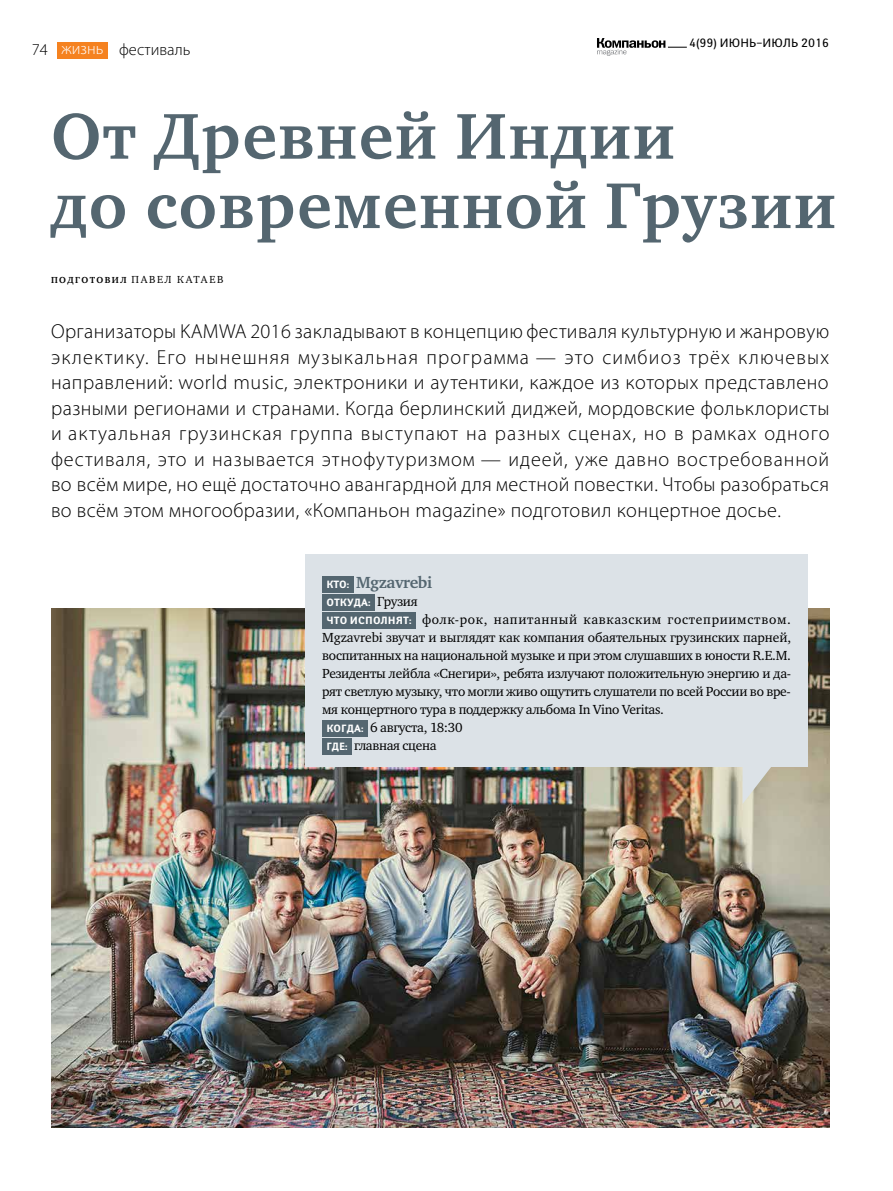
<style>
.page{position:relative;width:893px;height:1191px;background:#fff}
.page>*{position:absolute;margin:0;border:0;box-sizing:border-box;transform-origin:0 0}
.t1{font:700 66.3px/69.3px "Charter C";letter-spacing:.02em;color:#546670}
.t2{font:300 20.25px/25.5px "Myriad Pro";letter-spacing:.02em;color:#000;text-align:justify}
.t3{font:300 16.5px "Myriad Pro";color:#000}
.t4{font:700 16.5px "Charter ITC";letter-spacing:-.025em;color:#546670}
.t5{font:13.5px "Charter ITC";letter-spacing:-.015em;color:#000}
.t6{font:13.5px "Charter ITC";letter-spacing:.045em;color:#000}
.t7{font:12px "Yanus";letter-spacing:.01em;color:#000}
.t8{font:10.5px "Charter ITC";letter-spacing:.16em;color:#000}
.t9{font:700 10.5px "Yanus";letter-spacing:.01em;color:#fff}
.s1{color:#fff}
.s2{font-weight:700;font-size:9px}
.s3{font-family:"Yanus";font-size:10.5px;color:#fff}
.s4{font-family:"Charter ITC";font-weight:400;font-size:13.5px;color:#000}
.s5{font-family:"Yanus";font-weight:700;font-size:10.5px;color:#fff}
</style>
<div class="page">
<svg style="left:597px;top:38px;width:90px;height:18px"></svg>
<div style="left:57px;top:42px;width:51px;height:17px;background:#f58220"></div>
<img style="left:51px;top:608px;width:778px;height:519px">
<div style="left:305px;top:554px;width:503px;height:213px;background:#dce2e7"></div>
<div style="left:322px;top:576px;width:32px;height:16px;background:#546670"></div>
<div style="left:322px;top:594px;width:53px;height:16px;background:#546670"></div>
<div style="left:322px;top:612px;width:94px;height:16px;background:#546670"></div>
<div style="left:322px;top:720px;width:46px;height:16px;background:#546670"></div>
<div style="left:322px;top:738px;width:30px;height:16px;background:#546670"></div>
<svg style="left:742px;top:767px;width:41px;height:37px;background:#c8c5b8"></svg>
<p class="t3" style="left:32px;top:40px;width:18px">74</p>
<p class="t3" style="left:62px;top:40px;width:130px"><span class="s1">жизнь</span> фестиваль</p>
<p class="t7" style="left:689px;top:36px;width:142px">4(99) ИЮНЬ–ИЮЛЬ 2016</p>
<h1 class="t1" style="left:51px;top:102px;width:787px">От Древней Индии<br>до современной Грузии</h1>
<p class="t8" style="left:51px;top:272px;width:174px"><span class="s2">ПОДГОТОВИЛ</span> ПАВЕЛ КАТАЕВ</p>
<p class="t2" style="left:51px;top:319px;width:780px">Организаторы KAMWA 2016 закладывают в концепцию фестиваля культурную и жанровую эклектику. Его нынешняя музыкальная программа — это симбиоз трёх ключевых направлений: world music, электроники и аутентики, каждое из которых представлено разными регионами и странами. Когда берлинский диджей, мордовские фольклористы и актуальная грузинская группа выступают на разных сценах, но в рамках одного фестиваля, это и называется этнофутуризмом — идеей, уже давно востребованной во всём мире, но ещё достаточно авангардной для местной повестки. Чтобы разобраться во всём этом многообразии, «Компаньон magazine» подготовил концертное досье.</p>
<p class="t4" style="left:326px;top:572px;width:107px"><span class="s3">КТО:</span> Mgzavrebi</p>
<p class="t9" style="left:326px;top:596px;width:93px">ОТКУДА: <span class="s4">Грузия</span></p>
<p class="t6" style="left:326px;top:611px;width:466px"><span class="s5">ЧТО ИСПОЛНЯТ:</span> фолк-рок, напитанный кавказским гостеприимством.</p>
<p class="t5" style="left:322px;top:629px;width:471px">Mgzavrebi звучат и выглядят как компания обаятельных грузинских парней,</p>
<p class="t5" style="left:322px;top:647px;width:470px">воспитанных на национальной музыке и при этом слушавших в юности R.E.M.</p>
<p class="t5" style="left:322px;top:665px;width:471px">Резиденты лейбла «Снегири», ребята излучают положительную энергию и да-</p>
<p class="t5" style="left:322px;top:683px;width:470px">рят светлую музыку, что могли живо ощутить слушатели по всей России во вре-</p>
<p class="t5" style="left:322px;top:701px;width:343px">мя концертного тура в поддержку альбома In Vino Veritas.</p>
<p class="t5" style="left:326px;top:719px;width:138px"><span class="s5">КОГДА:</span> 6 августа, 18:30</p>
<p class="t5" style="left:326px;top:737px;width:112px"><span class="s5">ГДЕ:</span> главная сцена</p>
</div>
